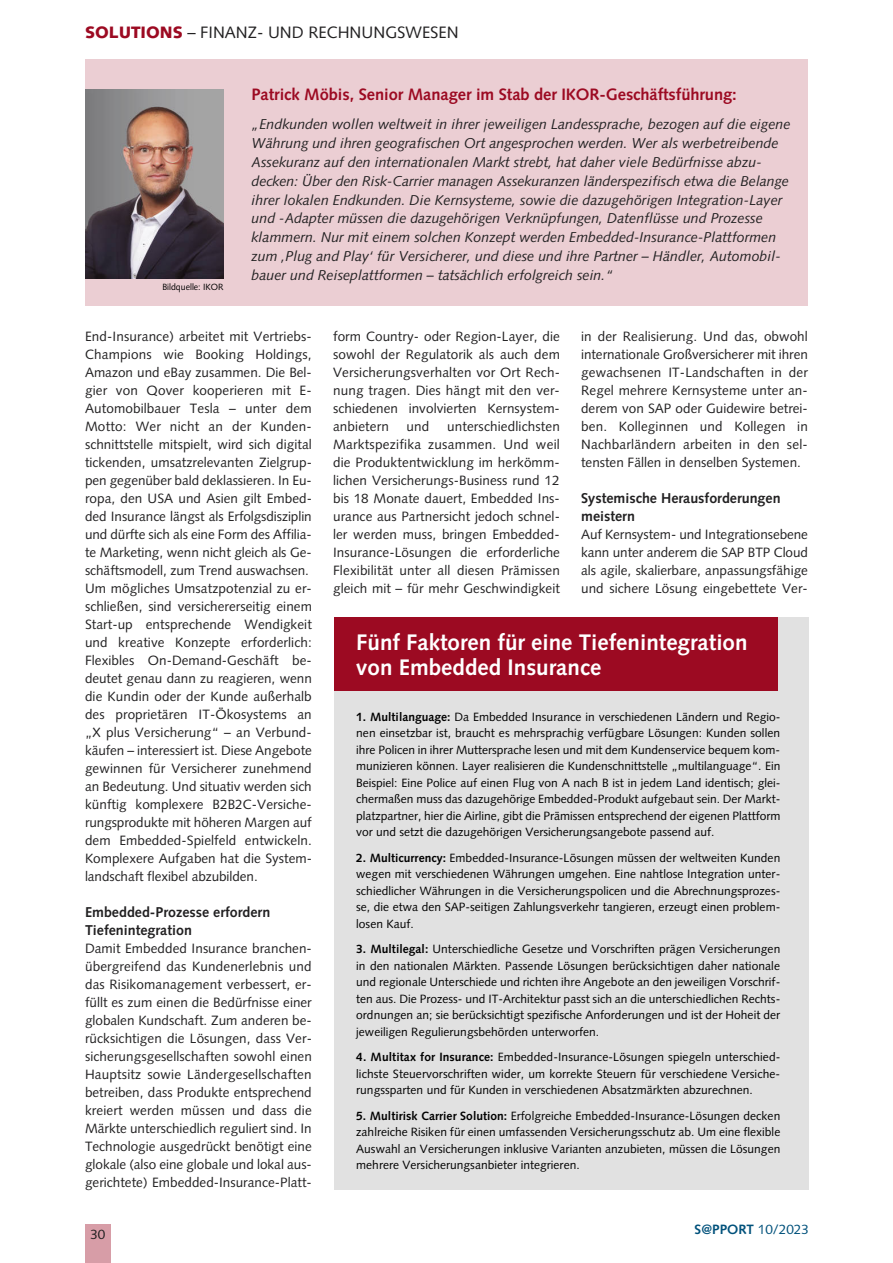
<style>
.page{position:relative;width:893px;height:1263px;background:#fff}
.page>*{position:absolute;margin:0;border:0;box-sizing:border-box;transform-origin:0 0}
.t1{font:700 22.5px/25.5px "Syntax";color:#fff}
.t2{font:700 16.5px "Syntax";letter-spacing:-.005em;color:#9c0a22}
.t3{font:16.5px "Syntax";color:#222122}
.t4{font:italic 14.25px/18.8px "Syntax";color:#222122}
.t5{font:700 14.25px/18px "Syntax";color:#222122}
.t6{font:13.5px/18px "Syntax";letter-spacing:.005em;color:#222122;text-align:justify}
.t7{font:700 13.5px "Syntax";color:#00517b}
.t8{font:12px/16.5px "Syntax";letter-spacing:.005em;color:#000;text-align:justify}
.t9{font:9px "Syntax";color:#000}
.s1{font-weight:900;color:#9c0a22}
.s2{font-weight:700}
.s3{font-weight:400}
</style>
<div class="page">
<div style="left:85px;top:1225px;width:26px;height:38px;background:#d79da7"></div>
<div style="left:85px;top:60px;width:723px;height:246px;background:#ebced3"></div>
<img style="left:85px;top:90px;width:138px;height:189px">
<div style="left:334px;top:617px;width:475px;height:572px;background:#e1e1e1"></div>
<div style="left:334px;top:617px;width:444px;height:74px;background:#9c0a22"></div>
<p class="t3" style="left:85px;top:26px;width:375px"><span class="s1">SOLUTIONS</span> – FINANZ- UND RECHNUNGSWESEN</p>
<p class="t9" style="left:162px;top:283px;width:63px">Bildquelle: IKOR</p>
<p class="t2" style="left:252px;top:88px;width:487px">Patrick Möbis, Senior Manager im Stab der IKOR-Geschäftsführung:</p>
<p class="t4" style="left:252px;top:117px;width:540px">„Endkunden wollen weltweit in ihrer jeweiligen Landessprache, bezogen auf die eigene Währung und ihren geografischen Ort angesprochen werden. Wer als werbetreibende Assekuranz auf den internationalen Markt strebt, hat daher viele Bedürfnisse abzu&shy;decken: Über den Risk-Carrier managen Assekuranzen länderspezifisch etwa die Belange ihrer lokalen Endkunden. Die Kernsysteme, sowie die dazugehörigen Integration-Layer und -Adapter müssen die dazugehörigen Verknüpfungen, Datenflüsse und Prozesse klammern. Nur mit einem solchen Konzept werden Embedded-Insurance-Plattformen zum ,Plug and Play‘ für Versicherer, und diese und ihre Partner – Händler, Automobil&shy;bauer und Reiseplattformen – tatsächlich erfolgreich sein.“</p>
<p class="t6" style="left:85px;top:328px;width:228px;text-align:left">End-Insurance) arbeitet mit Vertriebs-Champions wie Booking Holdings, Amazon und eBay zusammen. Die Bel&shy;gier von Qover kooperieren mit E-Automobilbauer Tesla – unter dem Motto: Wer nicht an der Kunden&shy;schnittstelle mitspielt, wird sich digital tickenden, umsatzrelevanten Zielgrup&shy;pen gegenüber bald deklassieren. In Eu&shy;ropa, den USA und Asien gilt Embed&shy;ded Insurance längst als Erfolgsdisziplin und dürfte sich als eine Form des Affilia&shy;te Marketing, wenn nicht gleich als Ge&shy;schäftsmodell, zum Trend auswachsen.<br>Um mögliches Umsatzpotenzial zu er&shy;schließen, sind versichererseitig einem Start-up entsprechende Wendigkeit und kreative Konzepte erforderlich:<br>Flexibles On-Demand-Geschäft be&shy;deutet genau dann zu reagieren, wenn die Kundin oder der Kunde außerhalb des proprietären IT-Ökosystems an „X plus Versicherung“ – an Verbund&shy;käufen – interessiert ist. Diese Angebote gewinnen für Versicherer zunehmend an Bedeutung. Und situativ werden sich künftig komplexere B2B2C-Versiche&shy;rungsprodukte mit höheren Margen auf dem Embedded-Spielfeld entwickeln.<br>Komplexere Aufgaben hat die System&shy;landschaft flexibel abzubilden.</p>
<p class="t5" style="left:85px;top:904px;width:187px">Embedded-Prozesse erfordern<br>Tiefenintegration</p>
<p class="t6" style="left:85px;top:940px;width:228px">Damit Embedded Insurance branchen&shy;übergreifend das Kundenerlebnis und das Risikomanagement verbessert, er&shy;füllt es zum einen die Bedürfnisse einer globalen Kundschaft. Zum anderen be&shy;rücksichtigen die Lösungen, dass Ver&shy;sicherungsgesellschaften sowohl einen Hauptsitz sowie Ländergesellschaften betreiben, dass Produkte entsprechend kreiert werden müssen und dass die Märkte unterschiedlich reguliert sind. In Technologie ausgedrückt benötigt eine glokale (also eine globale und lokal aus&shy;gerichtete) Embedded-Insurance-Platt-</p>
<p class="t6" style="left:90px;top:1227px;width:17px">30</p>
<p class="t6" style="left:333px;top:328px;width:228px">form Country- oder Region-Layer, die sowohl der Regulatorik als auch dem Versicherungsverhalten vor Ort Rech&shy;nung tragen. Dies hängt mit den ver&shy;schiedenen involvierten Kernsystem&shy;anbietern</p>
<p class="t6" style="left:333px;top:418px;width:228px;text-indent:114px">unterschiedlichsten Marktspezifika zusammen. Und weil die Produktentwicklung im herkömm&shy;lichen Versicherungs-Business rund 12 bis 18 Monate dauert, Embedded Ins&shy;urance aus Partnersicht jedoch schnel&shy;ler werden muss, bringen Embedded-Insurance-Lösungen die erforderliche Flexibilität unter all diesen Prämissen gleich mit – für mehr Geschwindigkeit</p>
<p class="t6" style="left:407px;top:418px;width:24px">und</p>
<p class="t6" style="left:581px;top:328px;width:228px">in der Realisierung. Und das, obwohl internationale Großversicherer mit ihren gewachsenen IT-Landschaften in der Regel mehrere Kernsysteme unter an&shy;derem von SAP oder Guidewire betrei&shy;ben. Kolleginnen und Kollegen in Nachbarländern arbeiten in den sel&shy;tensten Fällen in denselben Systemen.</p>
<p class="t5" style="left:581px;top:490px;width:201px">Systemische Herausforderungen meistern</p>
<p class="t6" style="left:581px;top:526px;width:228px">Auf Kernsystem- und Integrationsebene kann unter anderem die SAP BTP Cloud als agile, skalierbare, anpassungsfähige und sichere Lösung eingebettete Ver-</p>
<p class="t1" style="left:356px;top:631px;width:393px">Fünf Faktoren für eine Tiefenintegration von Embedded Insurance</p>
<p class="t8" style="left:356px;top:709px;width:426px"><span class="s2">1. Multilanguage:</span> Da Embedded Insurance in verschiedenen Ländern und Regio&shy;nen einsetzbar ist, braucht es mehrsprachig verfügbare Lösungen: Kunden sollen ihre Policen in ihrer Muttersprache lesen und mit dem Kundenservice bequem kom&shy;munizieren können. Layer realisieren die Kundenschnittstelle „multilanguage“. Ein Beispiel: Eine Police auf einen Flug von A nach B ist in jedem Land identisch; glei&shy;chermaßen muss das dazugehörige Embedded-Produkt aufgebaut sein. Der Markt&shy;platzpartner, hier die Airline, gibt die Prämissen entsprechend der eigenen Plattform vor und setzt die dazugehörigen Versicherungsangebote passend auf.</p>
<p class="t8" style="left:356px;top:850px;width:426px"><span class="s2">2. Multicurrency:</span> Embedded-Insurance-Lösungen müssen der weltweiten Kunden wegen mit verschiedenen Währungen umgehen. Eine nahtlose Integration unter&shy;schiedlicher Währungen in die Versicherungspolicen und die Abrechnungsprozes&shy;se, die etwa den SAP-seitigen Zahlungsverkehr tangieren, erzeugt einen problem&shy;losen Kauf.</p>
<p class="t8" style="left:356px;top:942px;width:426px"><span class="s2">3. Multilegal:</span> Unterschiedliche Gesetze und Vorschriften prägen Versicherungen in den nationalen Märkten. Passende Lösungen berücksichtigen daher nationale und regionale Unterschiede und richten ihre Angebote an den jeweiligen Vorschrif&shy;ten aus. Die Prozess- und IT-Architektur passt sich an die unterschiedlichen Rechts&shy;ordnungen an; sie berücksichtigt spezifische Anforderungen und ist der Hoheit der jeweiligen Regulierungsbehörden unterworfen.</p>
<p class="t8" style="left:356px;top:1050px;width:426px"><span class="s2">4. Multitax for Insurance:</span> Embedded-Insurance-Lösungen spiegeln unterschied&shy;lichste Steuervorschriften wider, um korrekte Steuern für verschiedene Versiche&shy;rungssparten und für Kunden in verschiedenen Absatzmärkten abzurechnen.</p>
<p class="t8" style="left:356px;top:1108px;width:426px"><span class="s2">5. Multirisk Carrier Solution:</span> Erfolgreiche Embedded-Insurance-Lösungen decken zahlreiche Risiken für einen umfassenden Versicherungsschutz ab. Um eine flexible Auswahl an Versicherungen inklusive Varianten anzubieten, müssen die Lösungen mehrere Versicherungsanbieter integrieren.</p>
<p class="t7" style="left:695px;top:1223px;width:116px">S@PPORT <span class="s3">10/2023</span></p>
</div>
